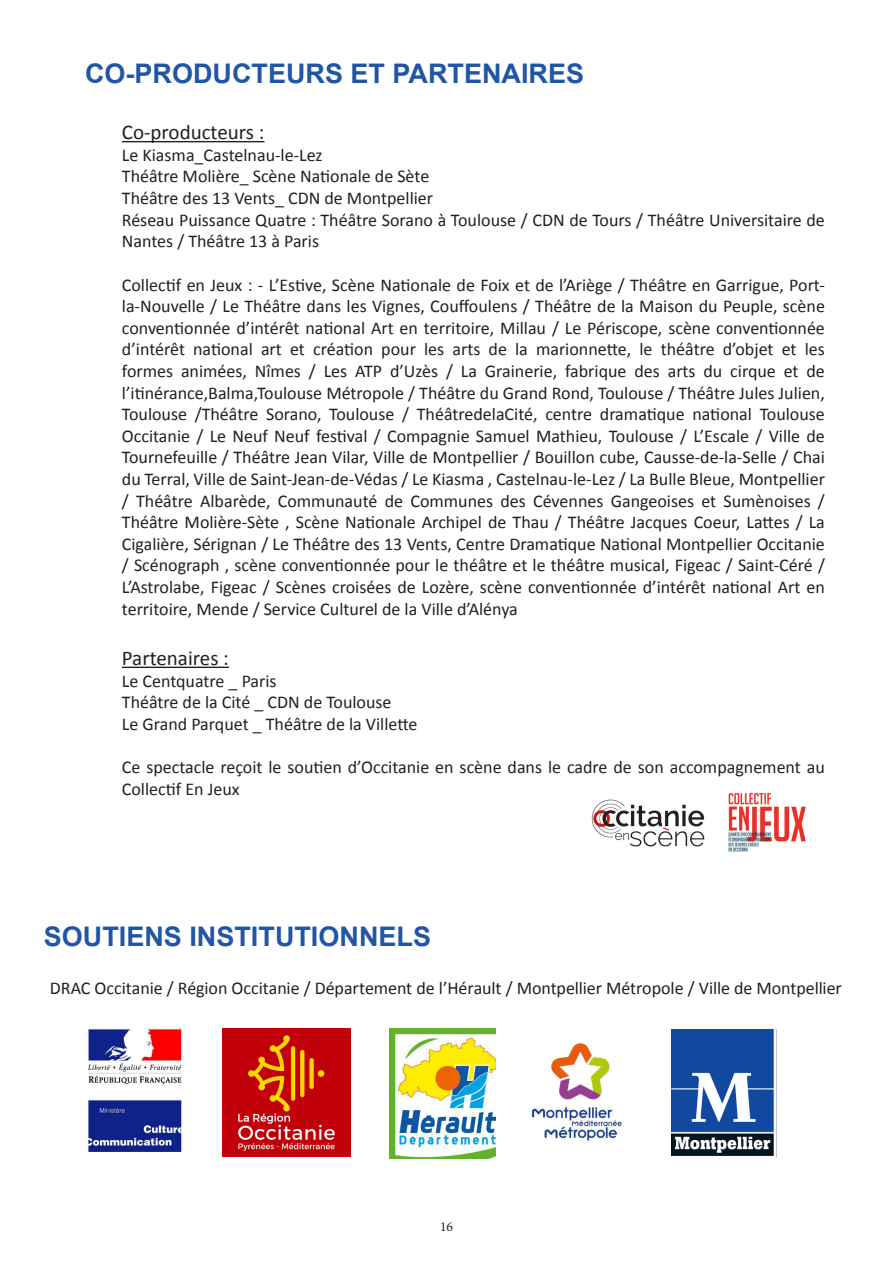
<style>
.page{position:relative;width:893px;height:1263px;background:#fff}
.page>*{position:absolute;margin:0;border:0;box-sizing:border-box;transform-origin:0 0}
.t1{font:700 27px "Arial";color:#2155a5}
.t2{font:21px "Calibri";color:#231f20}
.t3{font:18px/21.6px "Calibri";color:#231f20}
.t4{font:13.5px "Minion Pro";color:#231f20}
</style>
<div class="page">
<img style="left:728px;top:792px;width:78px;height:60px">
<hr style="left:122px;top:141px;width:142px;height:1px;background:#231f20">
<hr style="left:122px;top:667px;width:107px;height:1px;background:#231f20">
<img style="left:671px;top:1029px;width:106px;height:128px">
<img style="left:223px;top:1028px;width:128px;height:129px">
<img style="left:87px;top:1028px;width:97px;height:123px">
<img style="left:531px;top:1041px;width:92px;height:100px">
<img style="left:390px;top:1028px;width:105px;height:130px">
<img style="left:591px;top:799px;width:114px;height:48px">
<p class="t1" style="left:85px;top:56px;width:501px">CO-PRODUCTEURS ET PARTENAIRES</p>
<p class="t2" style="left:122px;top:119px;width:144px">Co-producteurs :</p>
<p class="t3" style="left:122px;top:144px;width:202px">Le Kiasma_Castelnau-le-Lez</p>
<p class="t3" style="left:122px;top:166px;width:309px">Théâtre Molière_ Scène Nationale de Sète</p>
<p class="t3" style="left:122px;top:187px;width:313px">Théâtre des 13 Vents_ CDN de Montpellier</p>
<p class="t3" style="left:122px;top:209px;width:704px">Réseau Puissance Quatre : Théâtre Sorano à Toulouse / CDN de Tours / Théâtre Universitaire de<br>Nantes / Théâtre 13 à Paris</p>
<p class="t3" style="left:122px;top:274px;width:705px;text-align:justify">Collectif en Jeux : - L’Estive, Scène Nationale de Foix et de l’Ariège / Théâtre en Garrigue, Port&shy;la-Nouvelle / Le Théâtre dans les Vignes, Couffoulens / Théâtre de la Maison du Peuple, scène conventionnée d’intérêt national Art en territoire, Millau / Le Périscope, scène conventionnée d’intérêt national art et création pour les arts de la marionnette, le théâtre d’objet et les formes animées, Nîmes / Les ATP d’Uzès / La Grainerie, fabrique des arts du cirque et de l’itinérance,Balma,Toulouse Métropole / Théâtre du Grand Rond, Toulouse / Théâtre Jules Julien, Toulouse /Théâtre Sorano, Toulouse / ThéâtredelaCité, centre dramatique national Toulouse Occitanie / Le Neuf Neuf festival / Compagnie Samuel Mathieu, Toulouse / L’Escale / Ville de Tournefeuille / Théâtre Jean Vilar, Ville de Montpellier / Bouillon cube, Causse-de-la-Selle / Chai du Terral, Ville de Saint-Jean-de-Védas / Le Kiasma , Castelnau-le-Lez / La Bulle Bleue, Montpellier / Théâtre Albarède, Communauté de Communes des Cévennes Gangeoises et Sumènoises / Théâtre Molière-Sète , Scène Nationale Archipel de Thau / Théâtre Jacques Coeur, Lattes / La Cigalière, Sérignan / Le Théâtre des 13 Vents, Centre Dramatique National Montpellier Occitanie / Scénograph , scène conventionnée pour le théâtre et le théâtre musical, Figeac / Saint-Céré / L’Astrolabe, Figeac / Scènes croisées de Lozère, scène conventionnée d’intérêt national Art en territoire, Mende / Service Culturel de la Ville d’Alénya</p>
<p class="t2" style="left:122px;top:645px;width:109px">Partenaires :</p>
<p class="t3" style="left:122px;top:670px;width:156px">Le Centquatre _ Paris</p>
<p class="t3" style="left:122px;top:691px;width:271px">Théâtre de la Cité _ CDN de Toulouse</p>
<p class="t3" style="left:122px;top:713px;width:297px">Le Grand Parquet _ Théâtre de la Villette</p>
<p class="t3" style="left:122px;top:756px;width:704px">Ce spectacle reçoit le soutien d’Occitanie en scène dans le cadre de son accompagnement au<br>Collectif En Jeux</p>
<p class="t1" style="left:44px;top:919px;width:389px">SOUTIENS INSTITUTIONNELS</p>
<p class="t3" style="left:50px;top:978px;width:793px">DRAC Occitanie / Région Occitanie / Département de l’Hérault / Montpellier Métropole / Ville de Montpellier</p>
<p class="t4" style="left:440px;top:1218px;width:14px">16</p>
</div>
